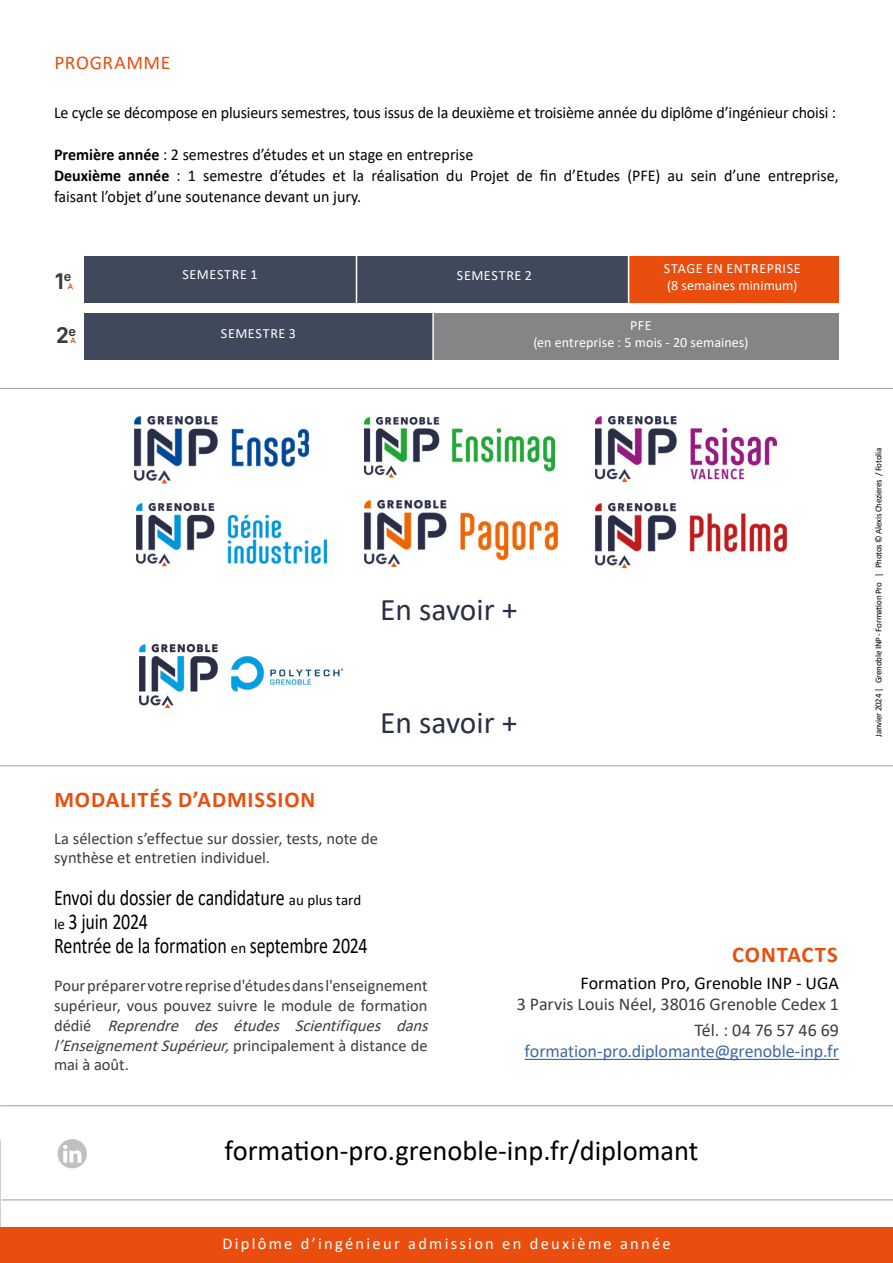
<style>
.page{position:relative;width:893px;height:1263px;background:#fff}
.page>*{position:absolute;margin:0;border:0;box-sizing:border-box;transform-origin:0 0}
.t1{font:31.5px "Calibri";color:#2a2e47}
.t2{font:28.5px "Calibri";color:#000}
.t3{font:22.8px "D DIN Exp Bold";color:#3c3c3b}
.t4{font:22.5px/24px "Calibri";letter-spacing:-.01em;color:#000;scale:.8 1}
.t5{font:700 22.5px "Calibri";letter-spacing:.04em;color:#e94e0f}
.t6{font:19.5px "Calibri";letter-spacing:.03em;color:#e94e0f}
.t7{font:18px/25.5px "Calibri";letter-spacing:-.005em;color:#3c3c3b;text-align:right}
.t8{font:18px "Calibri";letter-spacing:-.005em;color:#3f68a5}
.t9{font:18px "Calibri";color:#000}
.t10{font:16.5px/21px "Calibri";letter-spacing:-.01em;color:#010202}
.t11{font:16.5px/19.8px "Calibri";color:#3c3c3b}
.t12{font:16.5px "Calibri";letter-spacing:.14em;color:#fff}
.t13{font:14.1px/17.1px "Calibri";letter-spacing:.01em;color:#fff}
.t14{font:14.1px/17.1px "Calibri";letter-spacing:.005em;color:#fff;text-align:center}
.t15{font:14.1px "Calibri";letter-spacing:.03em;color:#fff}
.t16{font:9px "Calibri";letter-spacing:-.03em;color:#000}
.t17{font:7.95px "D DIN Exp Bold";color:#e84e0e}
.s1{font-weight:700}
.s2{font-size:15px}
.s3{font-style:italic}
</style>
<div class="page">
<div style="left:0;top:1227px;width:893px;height:36px;background:#e94e0f"></div>
<img style="left:135px;top:416px;width:174px;height:68px">
<img style="left:365px;top:417px;width:190px;height:61px">
<img style="left:596px;top:417px;width:180px;height:65px">
<img style="left:136px;top:504px;width:191px;height:63px">
<img style="left:365px;top:501px;width:193px;height:66px">
<img style="left:596px;top:503px;width:191px;height:66px">
<div style="left:84px;top:256px;width:545px;height:46px;background:#3f495b"></div>
<div style="left:629px;top:256px;width:210px;height:46px;background:#e94e0f"></div>
<div style="left:434px;top:313px;width:405px;height:46px;background:#858585"></div>
<div style="left:84px;top:313px;width:350px;height:46px;background:#3f495b"></div>
<hr style="left:628px;top:243px;width:1px;height:64px;background:#fff">
<hr style="left:432px;top:307px;width:2px;height:64px;background:#fff">
<hr style="left:356px;top:243px;width:1px;height:64px;background:#fff">
<hr style="left:1px;top:1199px;width:892px;height:1px;background:#9d9d9c">
<svg style="left:58px;top:1139px;width:29px;height:29px"></svg>
<hr style="left:0;top:1105px;width:893px;height:1px;background:#9d9d9c">
<hr style="left:0;top:388px;width:893px;height:1px;background:#9d9d9c">
<hr style="left:0;top:765px;width:893px;height:1px;background:#9d9d9c">
<img style="left:139px;top:644px;width:203px;height:63px">
<hr style="left:525px;top:1059px;width:314px;height:1px;background:#3f68a5">
<p class="t6" style="left:54px;top:49px;width:118px">PROGRAMME</p>
<p class="t10" style="left:54px;top:101px;width:783px">Le cycle se décompose en plusieurs semestres, tous issus de la deuxième et troisième année du diplôme d’ingénieur choisi :</p>
<p class="t10" style="left:54px;top:143px;width:786px"><span class="s1">Première année</span> : 2 semestres d’études et un stage en entreprise<br><span class="s1">Deuxième année</span> : 1 semestre d’études et la réalisation du Projet de fin d’Etudes (PFE) au sein d’une entreprise, faisant l’objet d’une soutenance devant un jury.</p>
<h3 class="t3" style="left:55px;top:268px;width:18px">1<sup>e</sup></h3>
<p class="t17" style="left:68px;top:282px;width:7px">A</p>
<h3 class="t3" style="left:56px;top:323px;width:21px">2<sup>e</sup></h3>
<p class="t17" style="left:70px;top:336px;width:7px">A</p>
<p class="t15" style="left:182px;top:265px;width:77px">SEMESTRE 1</p>
<p class="t15" style="left:221px;top:323px;width:77px">SEMESTRE 3</p>
<p class="t15" style="left:457px;top:265px;width:77px">SEMESTRE 2</p>
<p class="t13" style="left:664px;top:259px;width:139px">STAGE EN ENTREPRISE (8 semaines minimum)</p>
<p class="t14" style="left:533px;top:316px;width:216px">PFE<br>(en entreprise : 5 mois - 20 semaines)</p>
<h1 class="t1" style="left:380px;top:587px;width:139px">En savoir +</h1>
<h1 class="t1" style="left:380px;top:701px;width:139px">En savoir +</h1>
<h3 class="t5" style="left:54px;top:783px;width:262px">MODALITÉS D’ADMISSION</h3>
<p class="t11" style="left:54px;top:828px;width:326px">La sélection s’effectue sur dossier, tests, note de synthèse et entretien individuel.</p>
<h3 class="t4" style="left:54px;top:885px;width:393px">Envoi du dossier de candidature <span class="s2">au plus tard le</span> 3 juin 2024<br>Rentrée de la formation <span class="s2">en</span> septembre 2024</h3>
<p class="t11" style="left:54px;top:975px;width:381px">Pour préparer votre reprise d'études dans l'enseignement supérieur, vous pouvez suivre le module de formation d é d i é <span class="s3">Reprendre des études Scientifiques dans l’EnseignementSupérieur,</span>p r i n c i p a l e m e n t à d i st a n ce d e mai à août.</p>
<h3 class="t5" style="left:732px;top:938px;width:107px">CONTACTS</h3>
<p class="t9" style="left:580px;top:970px;width:260px">Formation Pro, Grenoble INP - UGA</p>
<p class="t7" style="left:517px;top:991px;width:324px">3 Parvis Louis Néel, 38016 Grenoble Cedex 1<br>Tél. : 04 76 57 46 69</p>
<p class="t8" style="left:525px;top:1039px;width:316px">formation-pro.diplomante@grenoble-inp.fr</p>
<h2 class="t2" style="left:225px;top:1131px;width:475px">formation-pro.grenoble-inp.fr/diplomant</h2>
<p class="t12" style="left:222px;top:1232px;width:450px">Diplôme d’ingénieur admission en deuxième année</p>
<p class="t16" style="left:872px;top:736px;width:290px;rotate:-90deg">Janvier 2024 | Grenoble INP - Formation Pro | Photos © Alexis Chezieres / Fotolia</p>
</div>
